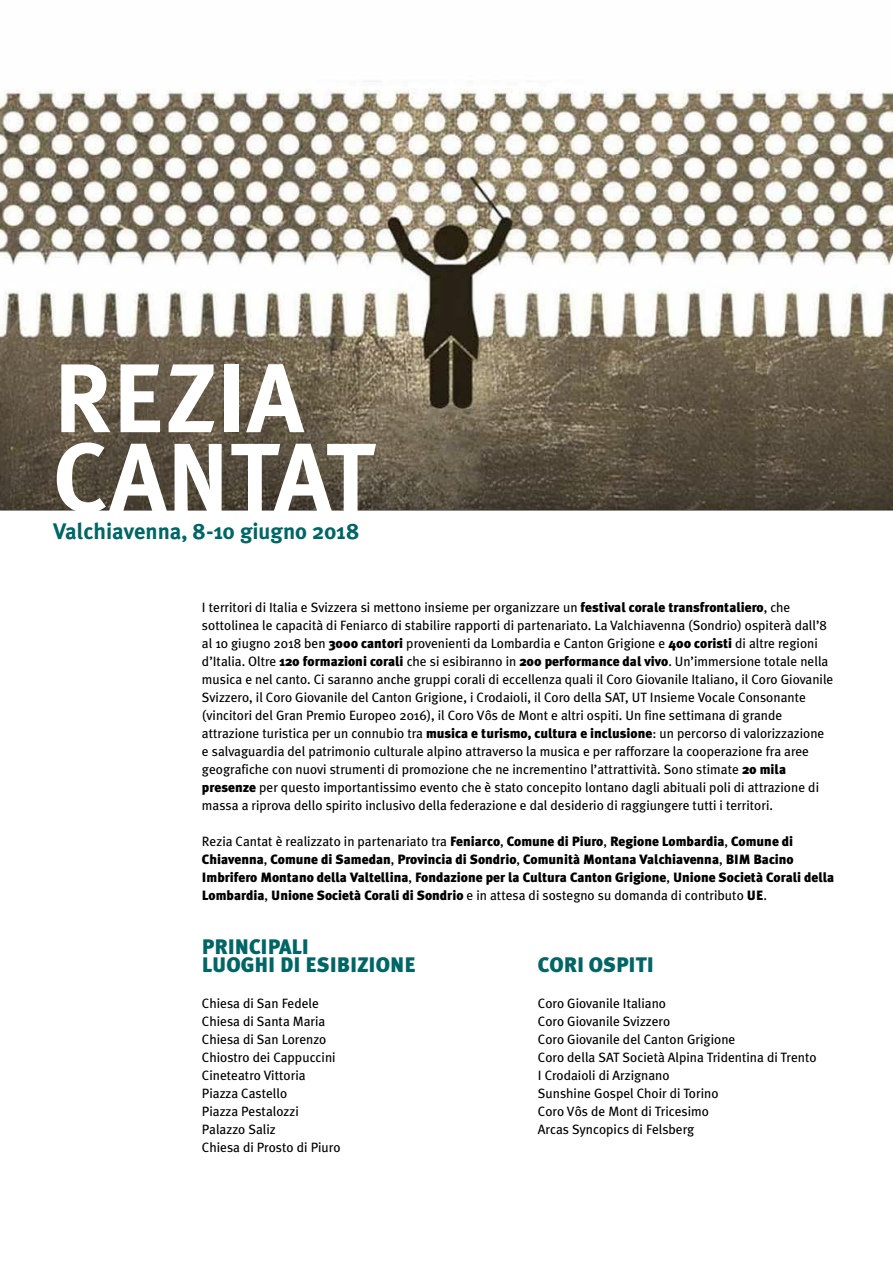
<style>
.page{position:relative;width:893px;height:1263px;background:#fff}
.page>*{position:absolute;margin:0;border:0;box-sizing:border-box;transform-origin:0 0}
.t1{font:700 97.5px/79.5px "Meta Plus";color:#fff}
.t2{font:700 22.5px "Meta Plus";color:#006665}
.t3{font:900 21px/18px "Meta Plus";color:#006665}
.t4{font:13.5px/18px "Meta Plus";color:#000}
.t5{font:900 13.5px/18px "Meta Plus";color:#000}
.s1{font-weight:900}
.s2{font-weight:400}
</style>
<div class="page">
<img style="left:0;top:81px;width:893px;height:428px">
<svg style="left:1px;top:343px;width:891px;height:167px;background:#635846"></svg>
<h1 class="t1" style="left:53px;top:358px;width:324px">REZIA<br>CANTAT</h1>
<h2 class="t2" style="left:53px;top:518px;width:308px">Valchiavenna, 8-10 giugno 2018</h2>
<p class="t4" style="left:202px;top:598px;width:633px">I territori di Italia e Svizzera si mettono insieme per organizzare un <span class="s1">festival corale transfrontaliero</span>, che sottolinea le capacità di Feniarco di stabilire rapporti di partenariato. La Valchiavenna (Sondrio) ospiterà dall’8 al 10 giugno 2018 ben <span class="s1">3000 cantori</span> provenienti da Lombardia e Canton Grigione e <span class="s1">400 coristi</span> di altre regioni d’Italia. Oltre <span class="s1">120 formazioni corali</span> che si esibiranno in <span class="s1">200 performance dal vivo</span>. Un’immersione totale nella musica e nel canto. Ci saranno anche gruppi corali di eccellenza quali il Coro Giovanile Italiano, il Coro Giovanile Svizzero, il Coro Giovanile del Canton Grigione, i Crodaioli, il Coro della SAT, UT Insieme Vocale Consonante (vincitori del Gran Premio Europeo 2016), il Coro Vôs de Mont e altri ospiti. Un fine settimana di grande attrazione turistica per un connubio tra <span class="s1">musica e turismo, cultura e inclusione</span>: un percorso di valorizzazione e salvaguardia del patrimonio culturale alpino attraverso la musica e per rafforzare la cooperazione fra aree geografiche con nuovi strumenti di promozione che ne incrementino l’attrattività. Sono stimate <span class="s1">20 mila presenze</span> per questo importantissimo evento che è stato concepito lontano dagli abituali poli di attrazione di massa a riprova dello spirito inclusivo della federazione e dal desiderio di raggiungere tutti i territori.</p>
<p class="t5" style="left:202px;top:832px;width:634px"><span class="s2">Rezia Cantat è realizzato in partenariato tra</span> Feniarco<span class="s2">,</span> Comune di Piuro<span class="s2">,</span> Regione Lombardia<span class="s2">,</span> Comune di Chiavenna<span class="s2">,</span> Comune di Samedan<span class="s2">,</span> Provincia di Sondrio<span class="s2">,</span> Comunità Montana Valchiavenna<span class="s2">,</span> BIM Bacino Imbrifero Montano della Valtellina<span class="s2">,</span> Fondazione per la Cultura Canton Grigione<span class="s2">,</span> Unione Società Corali della Lombardia<span class="s2">,</span> Unione Società Corali di Sondrio <span class="s2">e in attesa di sostegno su domanda di contributo</span> UE<span class="s2">.</span></p>
<h3 class="t3" style="left:202px;top:938px;width:215px">PRINCIPALI<br>LUOGHI DI ESIBIZIONE</h3>
<p class="t4" style="left:202px;top:994px;width:140px">Chiesa di San Fedele<br>Chiesa di Santa Maria<br>Chiesa di San Lorenzo<br>Chiostro dei Cappuccini<br>Cineteatro Vittoria<br>Piazza Castello<br>Piazza Pestalozzi<br>Palazzo Saliz<br>Chiesa di Prosto di Piuro</p>
<h3 class="t3" style="left:538px;top:956px;width:118px">CORI OSPITI</h3>
<p class="t4" style="left:538px;top:994px;width:280px">Coro Giovanile Italiano<br>Coro Giovanile Svizzero<br>Coro Giovanile del Canton Grigione<br>Coro della SAT Società Alpina Tridentina di Trento<br>I Crodaioli di Arzignano<br>Sunshine Gospel Choir di Torino<br>Coro Vôs de Mont di Tricesimo<br>Arcas Syncopics di Felsberg</p>
</div>
